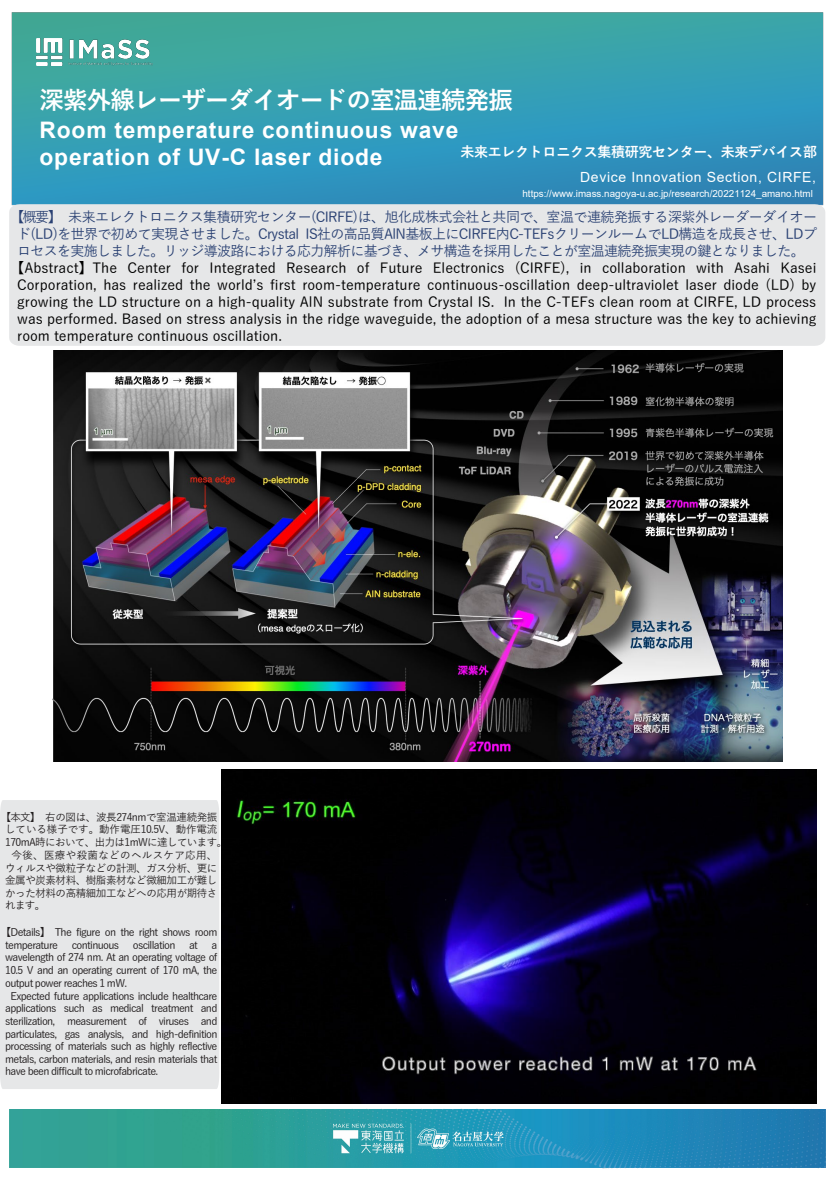
<style>
.page{position:relative;width:835px;height:1180px;background:#fff}
.page>*{position:absolute;margin:0;border:0;box-sizing:border-box;transform-origin:0 0}
.t1{font:700 24.5px "Yu Gothic";letter-spacing:-.035em;color:#fff}
.t2{font:700 22.75px/27.3px "Arial";letter-spacing:.035em;color:#fff}
.t3{font:500 14px/16.8px "Yu Gothic";color:#000;text-align:justify}
.t4{font:500 14px/16.8px "Yu Gothic";letter-spacing:-.045em;color:#2a4173;text-align:center}
.t5{font:14px "Arial";letter-spacing:.045em;color:#fff}
.t6{font:700 14px "Yu Gothic";letter-spacing:-.02em;color:#fff}
.t7{font:500 10.5px/12.6px "Yu Gothic";letter-spacing:-.06em;color:#231f20;text-align:justify}
.t8{font:9.8px "Arial";color:#fff}
</style>
<div class="page">
<img style="left:12px;top:13px;width:811px;height:191px">
<img style="left:130px;top:1108px;width:693px;height:60px">
<div style="left:9px;top:204px;width:816px;height:142px;background:#e6e7e8"></div>
<div style="left:0;top:800px;width:219px;height:289px;background:#e6e7e8"></div>
<img style="left:37px;top:39px;width:116px;height:26px">
<img style="left:222px;top:769px;width:594px;height:334px">
<img style="left:52px;top:350px;width:730px;height:411px">
<img style="left:9px;top:1109px;width:816px;height:58px">
<p class="t1" style="left:40px;top:86px;width:474px">深紫外線レーザーダイオードの室温連続発振</p>
<p class="t2" style="left:40px;top:117px;width:420px">Room temperature continuous wave operation of UV-C laser diode</p>
<p class="t6" style="left:460px;top:144px;width:358px">未来エレクトロニクス集積研究センター、未来デバイス部</p>
<p class="t5" style="left:580px;top:167px;width:237px">Device Innovation Section, CIRFE,</p>
<p class="t4" style="left:10px;top:207px;width:808px">【概要】未来エレクトロニクス集積研究センター(CIRFE)は、旭化成株式会社と共同で、室温で連続発振する深紫外レーダーダイオード(LD)を世界で初めて実現させました。Crystal IS社の高品質AlN基板上にCIRFE内C-TEFsクリーンルームでLD構造を成長させ、LDプロセスを実施しました。リッジ導波路における応力解析に基づき、メサ構造を採用したことが室温連続発振実現の鍵となりました。</p>
<p class="t3" style="left:17px;top:258px;width:800px;text-indent:-7px">【Abstract】The Center for Integrated Research of Future Electronics (CIRFE), in collaboration with Asahi Kasei Corporation, has realized the world’s first room-temperature continuous-oscillation deep-ultraviolet laser diode (LD) by growing the LD structure on a high-quality AlN substrate from Crystal IS. In the C-TEFs clean room at CIRFE, LD process was performed. Based on stress analysis in the ridge waveguide, the adoption of a mesa structure was the key to achieving room temperature continuous oscillation.</p>
<p class="t8" style="left:522px;top:187px;width:292px">https://www.imass.nagoya-u.ac.jp/research/20221124_amano.html</p>
<p class="t7" style="left:5px;top:809px;width:223px;text-align:left;text-indent:-4px">【本文】右の図は、波長274nmで室温連続発振している様子です。動作電圧10.5V、動作電流<br>170mA時において、出力は1mWに達しています。</p>
<p class="t7" style="left:5px;top:847px;width:214px;text-indent:6px">今後、医療や殺菌などのヘルスケア応用、ウィルスや微粒子などの計測、ガス分析、更に金属や炭素材料、樹脂素材など微細加工が難しかった材料の高精細加工などへの応用が期待されます。</p>
<p class="t7" style="left:5px;top:924px;width:214px;text-indent:-4px">【Details】 The figure on the right shows room temperature</p>
<p class="t7" style="left:72px;top:937px;width:49px">continuous</p>
<p class="t7" style="left:133px;top:937px;width:44px">oscillation</p>
<p class="t7" style="left:189px;top:937px;width:10px">at</p>
<p class="t7" style="left:5px;top:937px;width:214px;text-indent:206px">a wavelength of 274 nm. At an operating voltage of 10.5 V and an operating current of 170 mA, the output power reaches 1 mW.</p>
<p class="t7" style="left:5px;top:988px;width:214px;text-indent:5px">Expected future applications include healthcare applications such as medical treatment and sterilization, measurement of viruses and particulates, gas analysis, and high-definition processing of materials such as highly reflective metals, carbon materials, and resin materials that have been difficult to microfabricate.</p>
</div>
